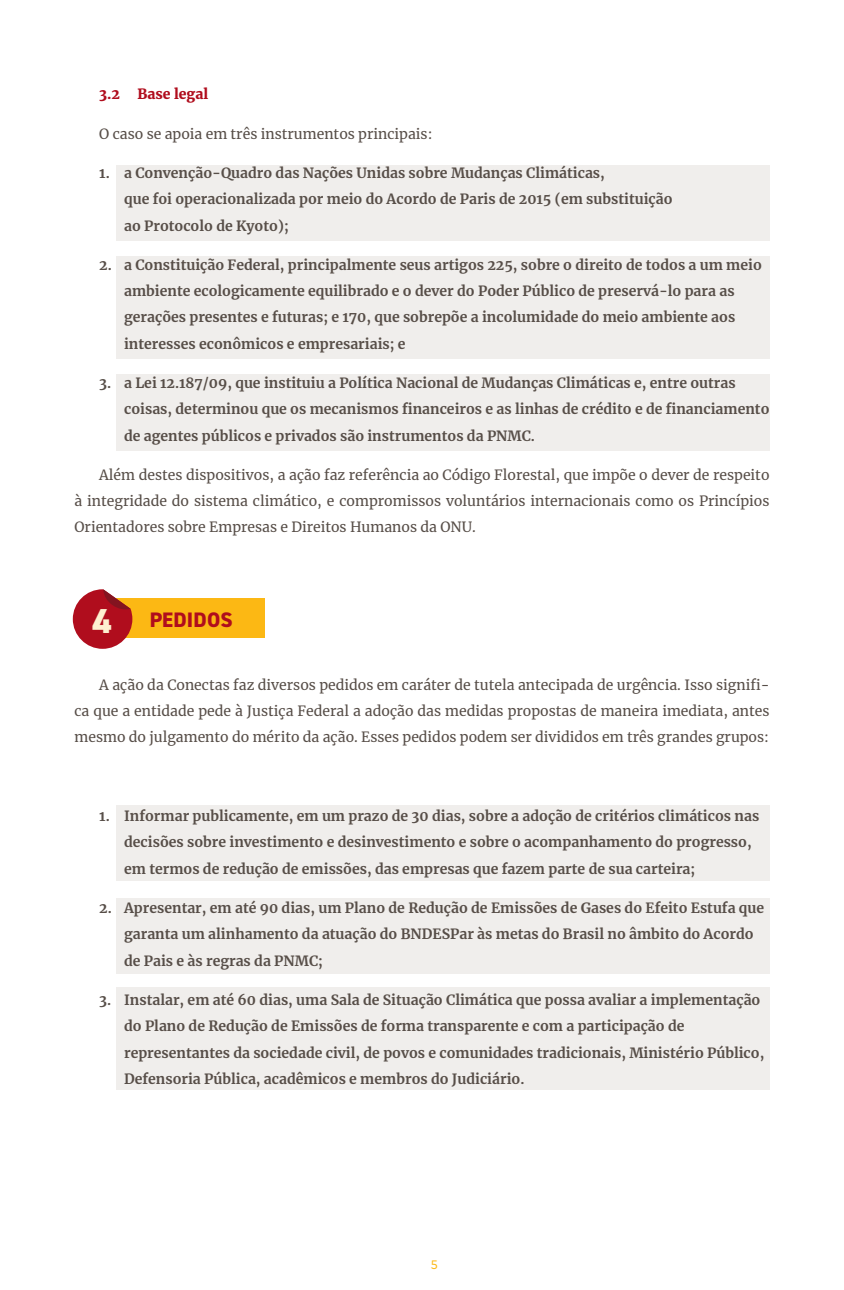
<style>
.page{position:relative;width:844px;height:1290px;background:#fff}
.page>*{position:absolute;margin:0;border:0;box-sizing:border-box;transform-origin:0 0}
.linha_fina{font:800 34.65px "DIN2014";color:#feefd0}
.linha_fina-2{font:800 21px "DIN2014";letter-spacing:.01em;color:#b00d1d}
.t1{font:700 14px/26.2px "Merriweather";color:#574e48}
.texto{font:14px/26.2px "Merriweather";color:#574e48;text-align:justify}
.texto-2{font:900 14px "Merriweather";color:#b00d1d}
.t2{font:12.25px "Mark Pro";color:#fcb814}
</style>
<div class="page">
<div style="left:116px;top:165px;width:653px;height:76px;background:#f0eeec"></div>
<div style="left:116px;top:256px;width:653px;height:103px;background:#f0eeec"></div>
<div style="left:116px;top:375px;width:653px;height:76px;background:#f0eeec"></div>
<div style="left:116px;top:805px;width:653px;height:76px;background:#f0eeec"></div>
<div style="left:116px;top:898px;width:653px;height:75px;background:#f0eeec"></div>
<div style="left:116px;top:988px;width:653px;height:102px;background:#f0eeec"></div>
<div style="left:97px;top:598px;width:168px;height:40px;background:#fcb814"></div>
<svg style="left:73px;top:589px;width:59px;height:60px"></svg>
<p class="texto-2" style="left:99px;top:84px;width:110px">3.2 Base legal</p>
<p class="texto" style="left:99px;top:120px;width:334px">O caso se apoia em três instrumentos principais:</p>
<p class="t1" style="left:124px;top:159px;width:550px;text-indent:-25px">1. a Convenção-Quadro das Nações Unidas sobre Mudanças Climáticas,<br>que foi operacionalizada por meio do Acordo de Paris de 2015 (em substituição ao Protocolo de Kyoto);</p>
<p class="t1" style="left:124px;top:251px;width:639px;text-indent:-25px">2. a Constituição Federal, principalmente seus artigos 225, sobre o direito de todos a um meio ambiente ecologicamente equilibrado e o dever do Poder Público de preservá-lo para as gerações presentes e futuras; e 170, que sobrepõe a incolumidade do meio ambiente aos interesses econômicos e empresariais; e</p>
<p class="t1" style="left:124px;top:369px;width:646px;text-indent:-25px">3. a Lei 12.187/09, que instituiu a Política Nacional de Mudanças Climáticas e, entre outras coisas, determinou que os mecanismos financeiros e as linhas de crédito e de financiamento de agentes públicos e privados são instrumentos da PNMC.</p>
<p class="texto" style="left:74px;top:461px;width:696px;text-indent:25px">Além destes dispositivos, a ação faz referência ao Código Florestal, que impõe o dever de respeito à integridade do sistema climático, e compromissos voluntários internacionais como os Princípios Orientadores sobre Empresas e Direitos Humanos da ONU.</p>
<p class="linha_fina" style="left:92px;top:598px;width:21px">4</p>
<p class="linha_fina-2" style="left:150px;top:605px;width:84px">PEDIDOS</p>
<p class="texto" style="left:74px;top:671px;width:696px;text-indent:25px">A ação da Conectas faz diversos pedidos em caráter de tutela antecipada de urgência. Isso signifi&shy;ca que a entidade pede à Justiça Federal a adoção das medidas propostas de maneira imediata, antes mesmo do julgamento do mérito da ação. Esses pedidos podem ser divididos em três grandes grupos:</p>
<p class="t1" style="left:124px;top:802px;width:636px;text-indent:-25px">1. Informar publicamente, em um prazo de 30 dias, sobre a adoção de critérios climáticos nas decisões sobre investimento e desinvestimento e sobre o acompanhamento do progresso, em termos de redução de emissões, das empresas que fazem parte de sua carteira;</p>
<p class="t1" style="left:124px;top:894px;width:641px;text-indent:-25px">2. Apresentar, em até 90 dias, um Plano de Redução de Emissões de Gases do Efeito Estufa que garanta um alinhamento da atuação do BNDESPar às metas do Brasil no âmbito do Acordo de Pais e às regras da PNMC;</p>
<p class="t1" style="left:124px;top:986px;width:641px;text-indent:-25px">3. Instalar, em até 60 dias, uma Sala de Situação Climática que possa avaliar a implementação do Plano de Redução de Emissões de forma transparente e com a participação de representantes da sociedade civil, de povos e comunidades tradicionais, Ministério Público, Defensoria Pública, acadêmicos e membros do Judiciário.</p>
<p class="t2" style="left:431px;top:1255px;width:9px">5</p>
</div>
